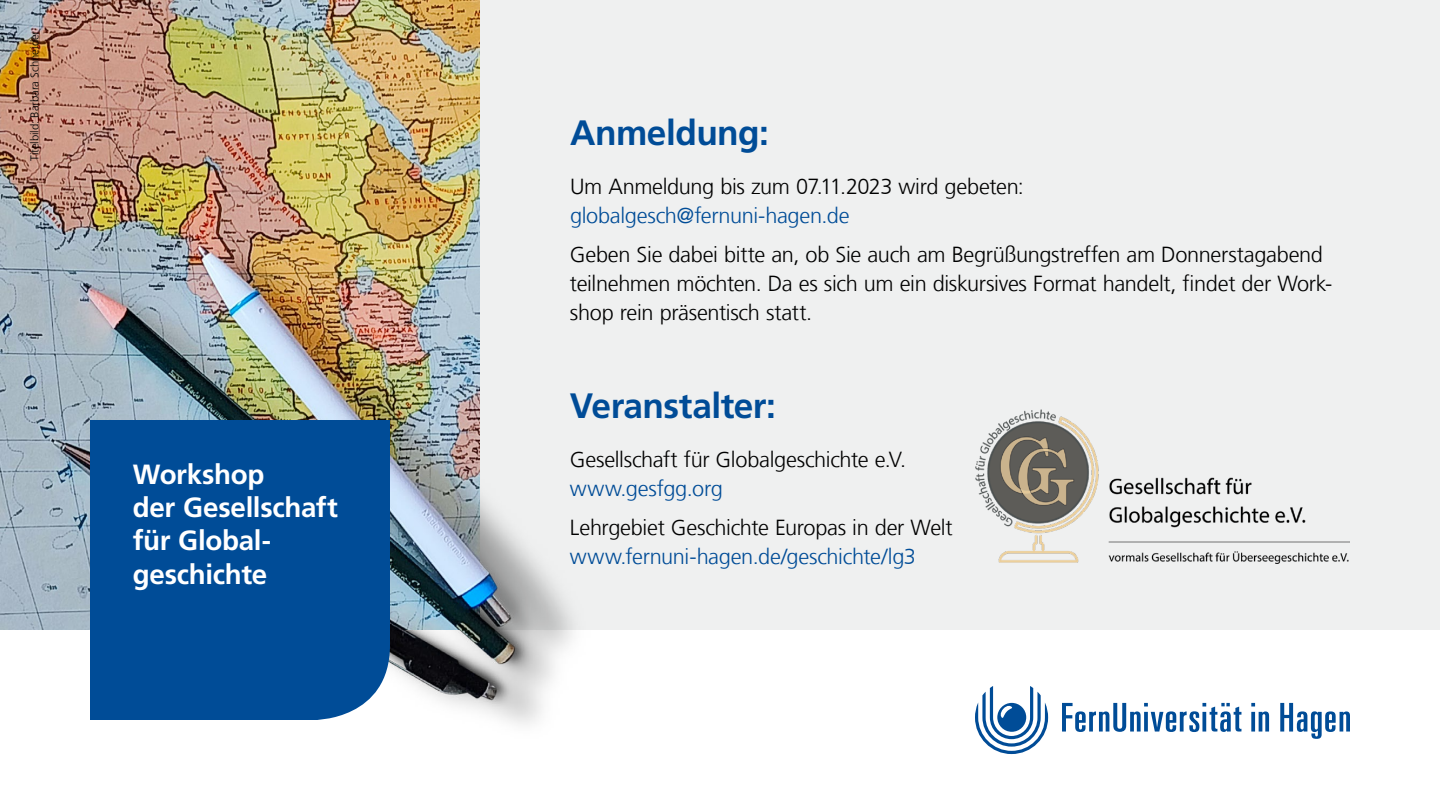
<style>
.page{position:relative;width:1440px;height:810px;background:#fff}
.page>*{position:absolute;margin:0;border:0;box-sizing:border-box;transform-origin:0 0}
.Fließtext_Headline{font:700 35.25px "Frutiger LT Com";letter-spacing:-.015em;color:#004c97}
.Blauer_Kasten{font:700 27.75px/33.3px "Frutiger LT Com";letter-spacing:-.01em;color:#fff}
.Fließtext{font:300 21.75px/29.2px "Frutiger LT Com";letter-spacing:-.015em;color:#000}
.Fließtext-2{font:300 21.75px "Frutiger LT Com";letter-spacing:-.015em;color:#004c97}
.Quellenangabe{font:300 11.25px "Frutiger LT Com";letter-spacing:-.005em;color:#000}
.s1{color:#004c97}
</style>
<div class="page">
<svg style="left:1062px;top:703px;width:288px;height:36px"></svg>
<svg style="left:975px;top:686px;width:73px;height:68px"></svg>
<div style="left:480px;top:0;width:960px;height:630px;background:#eff0f0"></div>
<img style="left:390px;top:497px;width:183px;height:228px">
<img style="left:0;top:0;width:480px;height:630px">
<div style="left:90px;top:420px;width:300px;height:300px;background:#004c97"></div>
<img style="left:975px;top:410px;width:375px;height:154px">
<p class="Quellenangabe" style="left:28px;top:161px;width:132px;rotate:-90deg">Titelbild: Barbara Schneider</p>
<h6 class="Blauer_Kasten" style="left:133px;top:458px;width:207px">Workshop<br>der Gesellschaft für Global&shy;geschichte</h6>
<h2 class="Fließtext_Headline" style="left:570px;top:112px;width:201px">Anmeldung:</h2>
<p class="Fließtext" style="left:570px;top:172px;width:455px">Um Anmeldung bis zum 07.11.2023 wird gebeten:</p>
<p class="Fließtext-2" style="left:570px;top:203px;width:281px">globalgesch@fernuni-hagen.de</p>
<p class="Fließtext" style="left:570px;top:240px;width:764px">Geben Sie dabei bitte an, ob Sie auch am Begrüßungstreffen am Donnerstagabend teilnehmen möchten. Da es sich um ein diskursives Format handelt, findet der Work&shy;shop rein präsentisch statt.</p>
<h2 class="Fließtext_Headline" style="left:570px;top:385px;width:208px">Veranstalter:</h2>
<p class="Fließtext" style="left:570px;top:445px;width:338px">Gesellschaft für Globalgeschichte e.V. <span class="s1">www.gesfgg.org</span></p>
<p class="Fließtext" style="left:570px;top:513px;width:384px">Lehrgebiet Geschichte Europas in der Welt</p>
<p class="Fließtext-2" style="left:570px;top:544px;width:348px">www.fernuni-hagen.de/geschichte/lg3</p>
</div>
